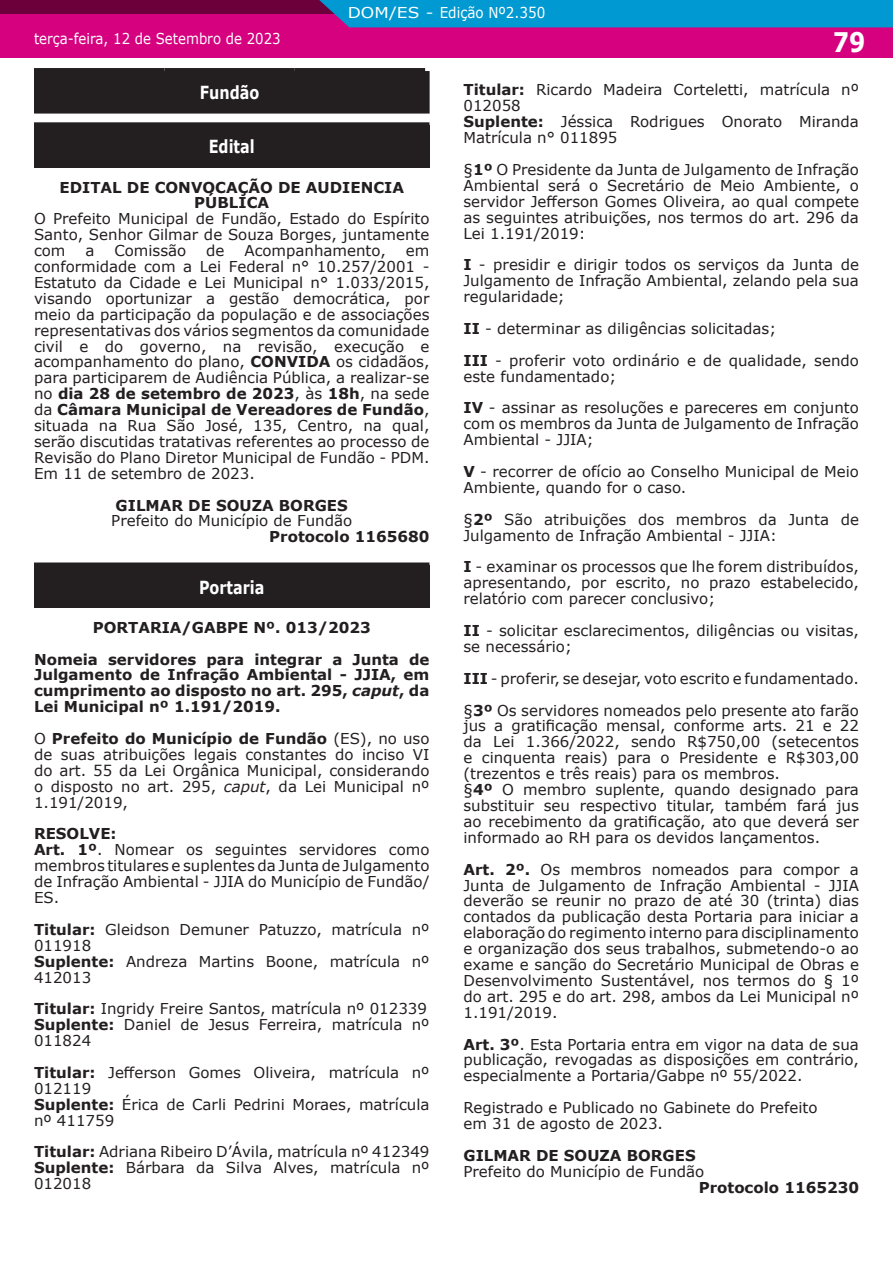
<style>
.page{position:relative;width:893px;height:1263px;background:#fff}
.page>*{position:absolute;margin:0;border:0;box-sizing:border-box;transform-origin:0 0}
.t1{font:700 27px "Verdana";color:#fff;scale:.85 1}
.t2{font:700 18px "Verdana";color:#fff;scale:.8 1}
.t3{font:15px/15.9px "Verdana";color:#231f20}
.t4{font:700 15px/15.9px "Verdana";color:#231f20;text-align:center}
.t5{font:15px "Verdana";color:#fff;scale:.89 1}
.t6{font:15px "Verdana";color:#fff;scale:1.14 1}
.s1{font-weight:700}
.s2{font-style:italic}
</style>
<div class="page">
<hr style="left:0;top:0;width:1px;height:57px;background:#d6017f">
<svg style="left:0;top:0;width:1px;height:14px"></svg>
<div style="left:1px;top:0;width:892px;height:57px;background:#d6017f"></div>
<div style="left:1px;top:0;width:892px;height:14px;background:#6c003b"></div>
<div style="left:319px;top:0;width:574px;height:27px;background:#0099d1"></div>
<div style="left:34px;top:71px;width:396px;height:43px;background:#231f20"></div>
<div style="left:34px;top:68px;width:130px;height:6px;background:#231f20"></div>
<div style="left:164px;top:68px;width:131px;height:6px;background:#231f20"></div>
<div style="left:295px;top:68px;width:130px;height:6px;background:#231f20"></div>
<div style="left:34px;top:125px;width:395px;height:43px;background:#231f20"></div>
<div style="left:34px;top:122px;width:395px;height:6px;background:#231f20"></div>
<div style="left:34px;top:565px;width:395px;height:43px;background:#231f20"></div>
<div style="left:34px;top:562px;width:395px;height:6px;background:#231f20"></div>
<p class="t6" style="left:348px;top:6px;width:175px">DOM/ES - Edição Nº2.350</p>
<p class="t5" style="left:34px;top:32px;width:279px">terça-feira, 12 de Setembro de 2023</p>
<p class="t2" style="left:200px;top:84px;width:76px">Fundão</p>
<p class="t2" style="left:209px;top:139px;width:59px">Edital</p>
<p class="t4" style="left:59px;top:180px;width:346px">EDITAL DE CONVOCAÇÃO DE AUDIENCIA<br>PÚBLICA</p>
<p class="t3" style="left:34px;top:211px;width:397px;text-align:justify">O Prefeito Municipal de Fundão, Estado do Espírito Santo, Senhor Gilmar de Souza Borges, juntamente com</p>
<p class="t3" style="left:85px;top:243px;width:11px">a</p>
<p class="t3" style="left:114px;top:243px;width:74px">Comissão</p>
<p class="t3" style="left:206px;top:243px;width:20px">de</p>
<p class="t3" style="left:244px;top:243px;width:143px">Acompanhamento,</p>
<p class="t3" style="left:34px;top:243px;width:397px;text-align:justify;text-indent:372px">em conformidade com a Lei Federal n° 10.257/2001 - Estatuto da Cidade e Lei Municipal n° 1.033/2015, visando oportunizar a gestão democrática, por meio da participação da população e de associações representativas dos vários segmentos da comunidade civil e do governo, na revisão, execução e acompanhamento do plano, <span class="s1">CONVIDA</span> os cidadãos, para participarem de Audiência Pública, a realizar-se no <span class="s1">dia 28 de setembro de 2023</span>, às <span class="s1">18h</span>, na sede da <span class="s1">Câmara Municipal de Vereadores de Fundão</span>, situada na Rua São José, 135, Centro, na qual, serão discutidas tratativas referentes ao processo de Revisão do Plano Diretor Municipal de Fundão - PDM.<br>Em 11 de setembro de 2023.</p>
<p class="t4" style="left:116px;top:497px;width:234px">GILMAR DE SOUZA BORGES</p>
<p class="t3" style="left:111px;top:513px;width:242px">Prefeito do Município de Fundão</p>
<p class="t4" style="left:269px;top:529px;width:162px">Protocolo 1165680</p>
<p class="t2" style="left:199px;top:579px;width:83px">Portaria</p>
<p class="t4" style="left:34px;top:611px;width:397px;line-height:31.8px">PORTARIA/GABPE Nº. 013/2023<br>Nomeia servidores para integrar a Junta de</p>
<p class="t4" style="left:34px;top:667px;width:397px;text-align:justify">Julgamento de Infração Ambiental - JJIA, em cumprimento ao disposto no art. 295, <span class="s2">caput</span>, da Lei Municipal nº 1.191/2019.</p>
<p class="t3" style="left:34px;top:731px;width:397px;text-align:justify">O <span class="s1">Prefeito do Município de Fundão</span> (ES), no uso de suas atribuições legais constantes do inciso VI do art. 55 da Lei Orgânica Municipal, considerando o disposto no art. 295, <span class="s2">caput</span>, da Lei Municipal nº 1.191/2019,</p>
<p class="t3" style="left:34px;top:826px;width:397px"><span class="s1">RESOLVE:<br>Art. 1º</span>. Nomear os seguintes servidores como membros titulares e suplentes da Junta de Julgamento de Infração Ambiental - JJIA do Município de Fundão/<br>ES.</p>
<p class="t3" style="left:34px;top:921px;width:397px"><span class="s1">Titular:</span> Gleidson Demuner Patuzzo, matrícula nº<br>011918<br><span class="s1">Suplente:</span> Andreza Martins Boone, matrícula nº<br>412013</p>
<p class="t3" style="left:34px;top:1001px;width:397px"><span class="s1">Titular:</span> Ingridy Freire Santos, matrícula nº 012339<br><span class="s1">Suplente:</span> Daniel de Jesus Ferreira, matrícula nº<br>011824</p>
<p class="t3" style="left:34px;top:1064px;width:397px"><span class="s1">Titular:</span> Jefferson Gomes Oliveira, matrícula nº<br>012119<br><span class="s1">Suplente:</span> Érica de Carli Pedrini Moraes, matrícula nº 411759</p>
<p class="t3" style="left:34px;top:1144px;width:397px;text-align:justify"><span class="s1">Titular:</span> Adriana Ribeiro D’Ávila, matrícula nº 412349<br><span class="s1">Suplente:</span> Bárbara da Silva Alves, matrícula nº 012018</p>
<h1 class="t1" style="left:833px;top:30px;width:40px">79</h1>
<p class="t3" style="left:463px;top:82px;width:397px"><span class="s1">Titular:</span> Ricardo Madeira Corteletti, matrícula nº<br>012058<br><span class="s1">Suplente:</span> Jéssica Rodrigues Onorato Miranda<br>Matrícula n° 011895</p>
<p class="t3" style="left:463px;top:162px;width:397px;text-align:justify">§<span class="s1">1º</span> O Presidente da Junta de Julgamento de Infração Ambiental será o Secretário de Meio Ambiente, o servidor Jefferson Gomes Oliveira, ao qual compete as seguintes atribuições, nos termos do art. 296 da Lei 1.191/2019:</p>
<p class="t3" style="left:463px;top:257px;width:397px;text-align:justify"><span class="s1">I</span> - presidir e dirigir todos os serviços da Junta de Julgamento de Infração Ambiental, zelando pela sua regularidade;</p>
<p class="t3" style="left:463px;top:312px;width:397px;line-height:31.8px"><span class="s1">II</span> - determinar as diligências solicitadas;<br><span class="s1">III</span> - proferir voto ordinário e de qualidade, sendo</p>
<p class="t3" style="left:463px;top:360px;width:397px;line-height:31.8px">este fundamentado;<br><span class="s1">IV</span> - assinar as resoluções e pareceres em conjunto</p>
<p class="t3" style="left:463px;top:416px;width:397px">com os membros da Junta de Julgamento de Infração<br>Ambiental - JJIA;</p>
<p class="t3" style="left:463px;top:463px;width:397px"><span class="s1">V</span> - recorrer de ofício ao Conselho Municipal de Meio<br>Ambiente, quando for o caso.</p>
<p class="t3" style="left:463px;top:512px;width:397px">§<span class="s1">2º</span> São atribuições dos membros da Junta de<br>Julgamento de Infração Ambiental - JJIA:</p>
<p class="t3" style="left:463px;top:559px;width:397px;text-align:justify"><span class="s1">I</span> - examinar os processos que lhe forem distribuídos, apresentando, por escrito, no prazo estabelecido, relatório com parecer conclusivo;</p>
<p class="t3" style="left:463px;top:622px;width:397px"><span class="s1">II</span> - solicitar esclarecimentos, diligências ou visitas, se necessário;</p>
<p class="t3" style="left:463px;top:662px;width:397px;line-height:31.8px"><span class="s1">III</span> - proferir, se desejar, voto escrito e fundamentado. §<span class="s1">3º</span> Os servidores nomeados pelo presente ato farão</p>
<p class="t3" style="left:463px;top:718px;width:397px">jus a gratificação mensal, conforme arts. 21 e 22 da Lei 1.366/2022, sendo R$750,00 (setecentos e cinquenta reais) para o Presidente e R$303,00 (trezentos e três reais) para os membros.<br>§<span class="s1">4º</span> O membro suplente, quando designado para substituir seu respectivo titular, também fará jus ao recebimento da gratificação, ato que deverá ser informado ao RH para os devidos lançamentos.</p>
<p class="t3" style="left:463px;top:861px;width:397px;text-align:justify"><span class="s1">Art. 2º.</span> Os membros nomeados para compor a Junta de Julgamento de Infração Ambiental - JJIA deverão se reunir no prazo de até 30 (trinta) dias contados da publicação desta Portaria para iniciar a elaboração do regimento interno para disciplinamento e organização dos seus trabalhos, submetendo-o ao exame e sanção do Secretário Municipal de Obras e Desenvolvimento Sustentável, nos termos do § 1º do art. 295 e do art. 298, ambos da Lei Municipal nº 1.191/2019.</p>
<p class="t3" style="left:463px;top:1036px;width:397px;text-align:justify"><span class="s1">Art. 3º</span>. Esta Portaria entra em vigor na data de sua publicação, revogadas as disposições em contrário, especialmente a Portaria/Gabpe nº 55/2022.</p>
<p class="t3" style="left:463px;top:1099px;width:355px">Registrado e Publicado no Gabinete do Prefeito em 31 de agosto de 2023.</p>
<p class="t4" style="left:463px;top:1147px;width:234px">GILMAR DE SOUZA BORGES</p>
<p class="t3" style="left:463px;top:1163px;width:242px">Prefeito do Município de Fundão</p>
<p class="t4" style="left:699px;top:1179px;width:162px">Protocolo 1165230</p>
</div>
